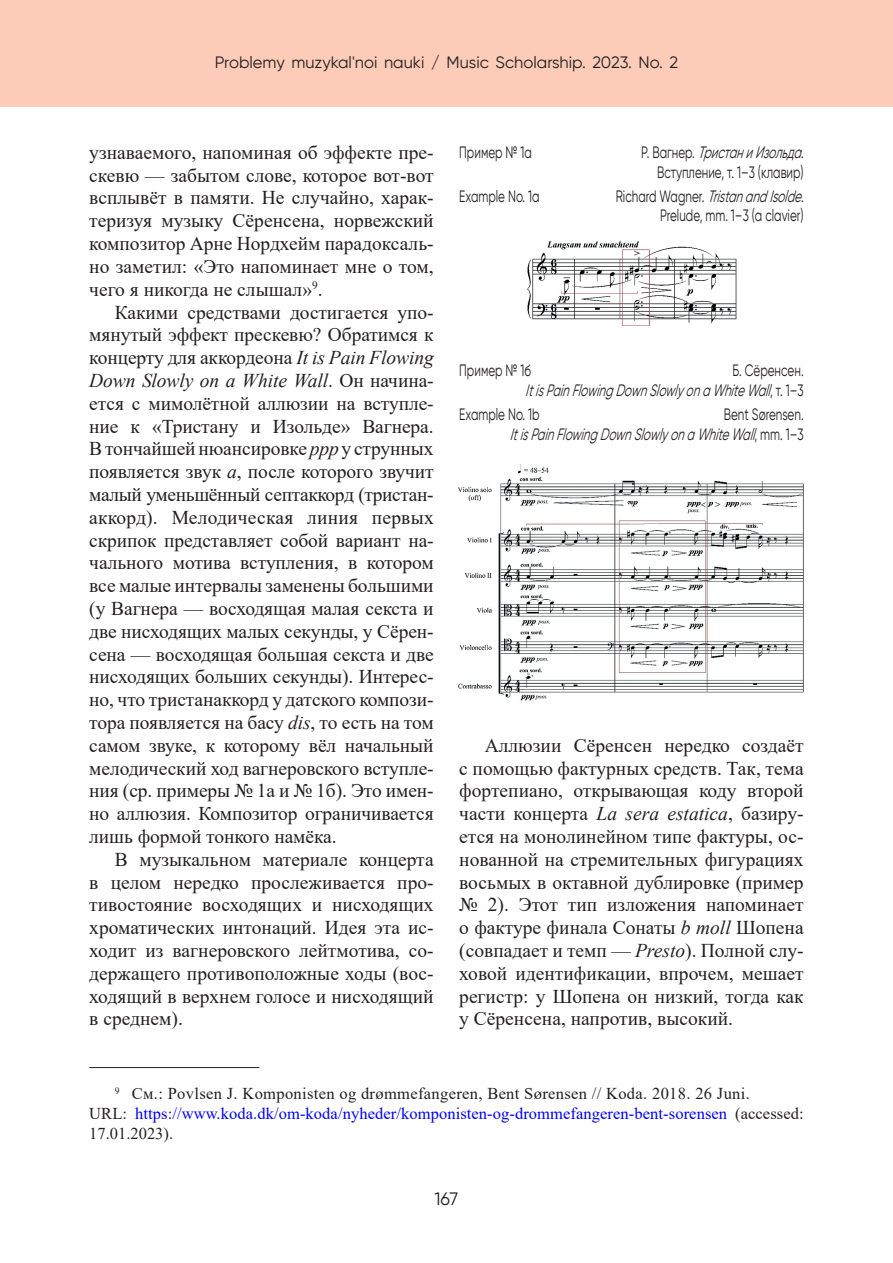
<style>
.page{position:relative;width:893px;height:1263px;background:#fff}
.page>*{position:absolute;margin:0;border:0;box-sizing:border-box;transform-origin:0 0}
.Текст{font:19.5px/22.8px "Times New Roman";color:#231f20;text-align:justify}
.t1{font:18px "Gilroy";color:#231f20}
.Пример{font:italic 16.5px/19.8px "Gilroy";color:#231f20;text-align:right;scale:.71 1}
.Примечание{font:16.5px/19.8px "Times New Roman";letter-spacing:.005em;color:#00f}
.Пример-2{font:16.5px "Gilroy";color:#231f20;scale:.71 1}
.Примечание-2{font:16.5px "Times New Roman";letter-spacing:.02em;color:#231f20}
.Пример-3{font:16.5px "Gilroy";color:#231f20}
.s1{font-style:italic}
.s2{font-style:normal}
.s3{color:#231f20}
</style>
<div class="page">
<div style="left:0;top:0;width:893px;height:107px;background:#fcccb8"></div>
<hr style="left:89px;top:1067px;width:170px;height:1px;background:#231f20">
<img style="left:527px;top:241px;width:210px;height:85px">
<img style="left:458px;top:464px;width:346px;height:237px">
<p class="Пример-3" style="left:215px;top:53px;width:465px">Problemy muzykal'noi nauki / Music Scholarship. 2023. No. 2</p>
<p class="Текст" style="left:89px;top:140px;width:346px">узнаваемого, напоминая об эффекте пре&shy;скевю — забытом слове, которое вот-вот всплывёт в памяти. Не случайно, харак&shy;теризуя музыку Сёренсена, норвежский композитор Арне Нордхейм парадоксаль&shy;но заметил: «Это напоминает мне о том, чего я никогда не слышал»<sup>9</sup>.</p>
<p class="Текст" style="left:89px;top:300px;width:346px;text-indent:26px">Какими средствами достигается упо&shy;мянутый эффект прескевю? Обратимся к концерту для аккордеона <span class="s1">It is Pain Flowing Down Slowly on a White Wall</span>. Он начина&shy;ется с мимолётной аллюзии на вступле&shy;ние к «Тристану и Изольде» Вагнера.<br>В тончайшей нюансировке <span class="s1">ррр</span> у струнных появляется звук <span class="s1">а</span>, после которого звучит малый уменьшённый септаккорд (тристан&shy;аккорд). Мелодическая линия первых скрипок представляет собой вариант на&shy;чального мотива вступления, в котором все малые интервалы заменены большими (у Вагнера — восходящая малая секста и две нисходящих малых секунды, у Сёрен&shy;сена — восходящая большая секста и две нисходящих больших секунды). Интерес&shy;но, что тристанаккорд у датского компози&shy;тора появляется на басу <span class="s1">dis</span>, то есть на том самом звуке, к которому вёл начальный мелодический ход вагнеровского вступле&shy;ния (ср. примеры № 1а и № 1б). Это имен&shy;но аллюзия. Композитор ограничивается лишь формой тонкого намёка.</p>
<p class="Текст" style="left:89px;top:847px;width:346px;text-indent:26px">В музыкальном материале концерта в целом нередко прослеживается про&shy;тивостояние восходящих и нисходящих хроматических интонаций. Идея эта ис&shy;ходит из вагнеровского лейтмотива, со&shy;держащего противоположные ходы (вос&shy;ходящий в верхнем голосе и нисходящий в среднем).</p>
<p class="Пример-2" style="left:459px;top:142px;width:104px">Пример № 1а</p>
<p class="Пример" style="left:641px;top:142px;width:234px"><span class="s2">Р . В а г н е р .</span> ТристаниИзольда<span class="s2">.</span></p>
<p class="Пример-2" style="left:657px;top:162px;width:208px">Вступление, т. 1–3 (клавир)</p>
<p class="Пример-2" style="left:459px;top:186px;width:115px">Example No. 1a</p>
<p class="Пример" style="left:616px;top:186px;width:270px"><span class="s2">R i c h a r d W a g n e r .</span> TristanandIsolde<span class="s2">.</span></p>
<p class="Пример-2" style="left:660px;top:206px;width:204px">Prelude, mm. 1–3 (a clavier)</p>
<p class="Пример-2" style="left:459px;top:360px;width:103px">Пример № 1б</p>
<p class="Пример" style="left:525px;top:360px;width:394px"><span class="s2">Б. Сёренсен.<br></span>ItisPainFlowingDownSlowlyonaWhiteWall<span class="s2">, т . 1 – 3</span></p>
<p class="Пример-2" style="left:459px;top:404px;width:115px">Example No. 1b</p>
<p class="Пример" style="left:510px;top:404px;width:415px"><span class="s2">Bent Sørensen.<br></span>ItisPainFlowingDownSlowlyonaWhiteWall<span class="s2">, m m . 1 – 3</span></p>
<p class="Текст" style="left:459px;top:733px;width:346px;text-indent:26px">Аллюзии Сёренсен нередко создаёт с помощью фактурных средств. Так, тема фортепиано, открывающая коду второй части концерта <span class="s1">La sera estatica</span>, базиру&shy;ется на монолинейном типе фактуры, ос&shy;нованной на стремительных фигурациях восьмых в октавной дублировке (пример № 2). Этот тип изложения напоминает о фактуре финала Сонаты <span class="s1">b moll</span> Шопена (совпадает и темп — <span class="s1">Presto</span>). Полной слу&shy;ховой идентификации, впрочем, мешает регистр: у Шопена он низкий, тогда как у Сёренсена, напротив, высокий.</p>
<p class="Примечание-2" style="left:115px;top:1082px;width:637px"><sup>9</sup> См.: Povlsen J. Komponisten og drømmefangeren, Bent Sørensen // Koda. 2018. 26 Juni.</p>
<p class="Примечание" style="left:89px;top:1103px;width:716px"><span class="s3">URL:</span> https://www.koda.dk/om-koda/nyheder/komponisten-og-drommefangeren-bent-sorensen <span class="s3">(accessed:<br>17.01.2023).</span></p>
<p class="t1" style="left:434px;top:1188px;width:25px">167</p>
</div>
